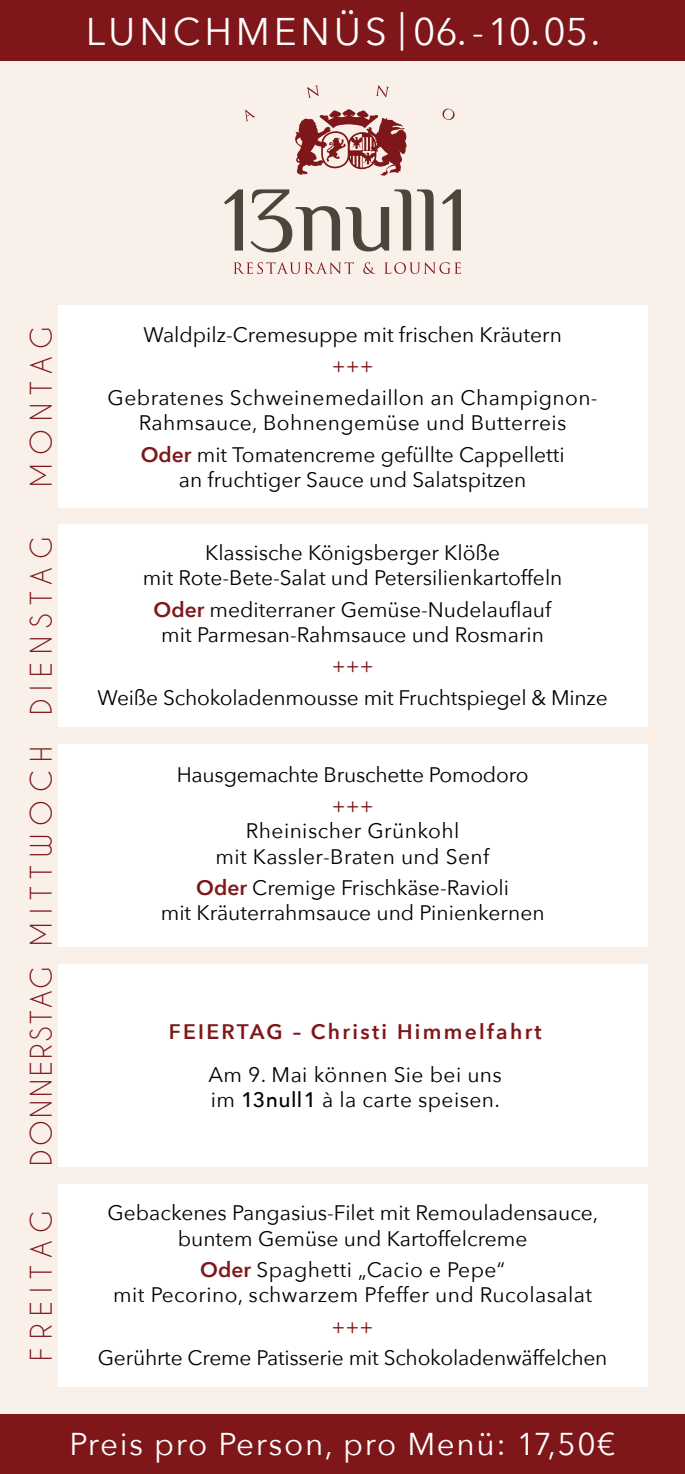
<style>
.page{position:relative;width:685px;height:1474px;background:#fff}
.page>*{position:absolute;margin:0;border:0;box-sizing:border-box;transform-origin:0 0}
.t1{font:38.5px "Avenir Next";letter-spacing:.1em;color:#fff}
.t2{font:31.5px "Avenir Next";letter-spacing:.05em;color:#fff}
.t3{font:28px "Caviar Dreams";letter-spacing:.29em;color:#7f171a}
.t4{font:28px "Caviar Dreams";letter-spacing:.1em;color:#7f171a}
.t5{font:21px/25.2px "Avenir Next";color:#000;text-align:center}
.t6{font:21px/25.2px "Avenir Next";letter-spacing:.02em;color:#000;text-align:center}
.t7{font:600 21px "Avenir Next";letter-spacing:.11em;color:#7f171a}
.t8{font:21px "Avenir Next";color:#7f171a}
.s1{font-weight:600;color:#7f171a}
.s2{font-weight:500}
</style>
<div class="page">
<div style="left:0;top:0;width:685px;height:1473px;background:#f9f0e9"></div>
<div style="left:0;top:0;width:685px;height:61px;background:#7f171a"></div>
<div style="left:0;top:1414px;width:685px;height:59px;background:#7f171a"></div>
<div style="left:58px;top:305px;width:589px;height:203px;background:#fff"></div>
<div style="left:58px;top:524px;width:589px;height:203px;background:#fff"></div>
<div style="left:58px;top:744px;width:589px;height:203px;background:#fff"></div>
<div style="left:58px;top:963px;width:589px;height:203px;background:#fff"></div>
<div style="left:58px;top:1183px;width:589px;height:203px;background:#fff"></div>
<svg style="left:295px;top:109px;width:112px;height:67px"></svg>
<svg style="left:224px;top:189px;width:19px;height:61px"></svg>
<svg style="left:250px;top:189px;width:161px;height:63px"></svg>
<svg style="left:417px;top:189px;width:16px;height:61px"></svg>
<svg style="left:442px;top:189px;width:19px;height:61px"></svg>
<svg style="left:245px;top:110px;width:10px;height:12px"></svg>
<svg style="left:307px;top:85px;width:11px;height:13px"></svg>
<svg style="left:375px;top:85px;width:14px;height:12px"></svg>
<svg style="left:442px;top:108px;width:13px;height:12px"></svg>
<svg style="left:233px;top:262px;width:121px;height:12px"></svg>
<svg style="left:363px;top:262px;width:12px;height:12px"></svg>
<svg style="left:384px;top:262px;width:77px;height:12px"></svg>
<h1 class="t1" style="left:86px;top:-1px;width:516px">LUNCHMENÜS | 06.-10.05.</h1>
<h3 class="t3" style="left:24px;top:487px;width:161px;rotate:-90deg">MONTAG</h3>
<h3 class="t3" style="left:24px;top:715px;width:179px;rotate:-90deg">DIENSTAG</h3>
<h3 class="t3" style="left:24px;top:945px;width:201px;rotate:-90deg">MITTWOCH</h3>
<h3 class="t4" style="left:24px;top:1165px;width:201px;rotate:-90deg">DONNERSTAG</h3>
<h3 class="t3" style="left:24px;top:1360px;width:151px;rotate:-90deg">FREITAG</h3>
<p class="t5" style="left:143px;top:321px;width:420px">Waldpilz-Cremesuppe mit frischen Kräutern</p>
<p class="t8" style="left:331px;top:348px;width:43px">+++</p>
<p class="t6" style="left:108px;top:384px;width:491px">Gebratenes Schweinemedaillon an Champignon-<br>Rahmsauce, Bohnengemüse und Butterreis</p>
<p class="t5" style="left:141px;top:441px;width:425px"><span class="s1">Oder</span> mit Tomatencreme gefüllte Cappelletti an fruchtiger Sauce und Salatspitzen</p>
<p class="t5" style="left:143px;top:539px;width:421px">Klassische Königsberger Klöße<br>mit Rote-Bete-Salat und Petersilienkartoffeln</p>
<p class="t5" style="left:153px;top:596px;width:399px"><span class="s1">Oder</span> mediterraner Gemüse-Nudelauflauf mit Parmesan-Rahmsauce und Rosmarin</p>
<p class="t8" style="left:331px;top:648px;width:43px">+++</p>
<p class="t5" style="left:98px;top:684px;width:511px">Weiße Schokoladenmousse mit Fruchtspiegel &amp; Minze</p>
<p class="t5" style="left:177px;top:761px;width:353px">Hausgemachte Bruschette Pomodoro</p>
<p class="t8" style="left:331px;top:788px;width:43px">+++</p>
<p class="t6" style="left:215px;top:817px;width:275px">Rheinischer Grünkohl<br>mit Kassler-Braten und Senf</p>
<p class="t5" style="left:161px;top:874px;width:385px"><span class="s1">Oder</span> Cremige Frischkäse-Ravioli<br>mit Kräuterrahmsauce und Pinienkernen</p>
<p class="t7" style="left:169px;top:1013px;width:374px">FEIERTAG – Christi Himmelfahrt</p>
<p class="t6" style="left:208px;top:1060px;width:295px;text-align:left">Am 9. Mai können Sie bei uns im <span class="s2">13null1</span> à la carte speisen.</p>
<p class="t5" style="left:107px;top:1199px;width:492px">Gebackenes Pangasius-Filet mit Remouladensauce, buntem Gemüse und Kartoffelcreme</p>
<p class="t6" style="left:113px;top:1256px;width:480px"><span class="s1">Oder</span> Spaghetti „Cacio e Pepe“<br>mit Pecorino, schwarzem Pfeffer und Rucolasalat</p>
<p class="t8" style="left:331px;top:1308px;width:43px">+++</p>
<p class="t5" style="left:98px;top:1344px;width:511px">Gerührte Creme Patisserie mit Schokoladenwäffelchen</p>
<h2 class="t2" style="left:69px;top:1417px;width:547px">Preis pro Person, pro Menü: 17,50€</h2>
</div>
